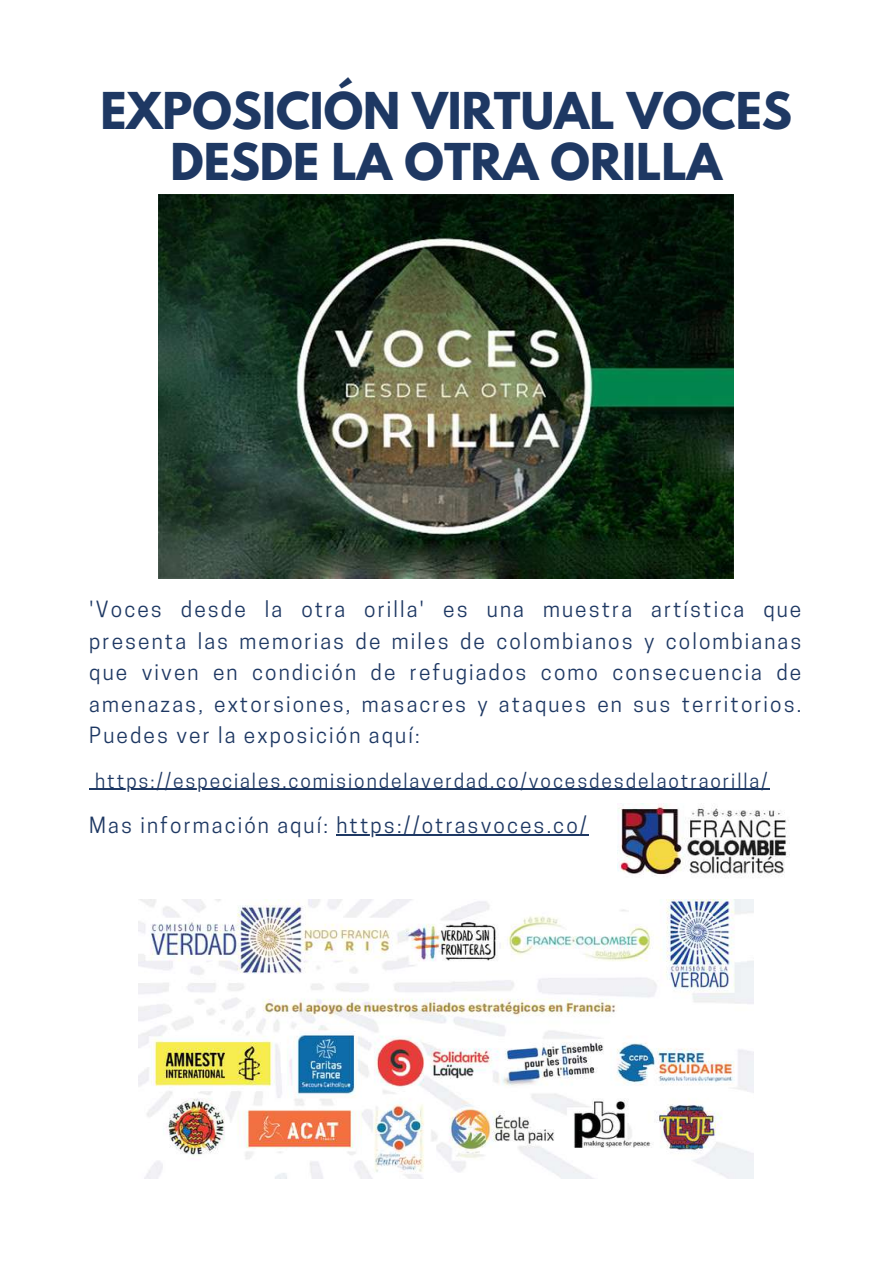
<style>
.page{position:relative;width:893px;height:1264px;background:#fff}
.page>*{position:absolute;margin:0;border:0;box-sizing:border-box;transform-origin:0 0}
.t1{font:700 45px/51.8px "League Spartan";color:#1e3863;text-align:center}
.t2{font:21px/31.5px "Cooper Hewitt";letter-spacing:.1em;color:#1e3863;text-align:justify}
.t3{font:19.2px "Cooper Hewitt";letter-spacing:.1em;color:#1e3863}
</style>
<div class="page">
<img style="left:159px;top:195px;width:574px;height:383px">
<img style="left:138px;top:899px;width:615px;height:279px">
<img style="left:617px;top:803px;width:172px;height:73px">
<hr style="left:95px;top:788px;width:674px;height:1px;background:#1e3863">
<hr style="left:336px;top:834px;width:253px;height:1px;background:#1e3863">
<h1 class="t1" style="left:100px;top:90px;width:693px">EXPOSICIÓN VIRTUAL VOCES<br>DESDE LA OTRA ORILLA</h1>
<p class="t2" style="left:89px;top:596px;width:713px">'Voces desde la otra orilla' es una muestra artística que presenta las memorias de miles de colombianos y colombianas que viven en condición de refugiados como consecuencia de amenazas, extorsiones, masacres y ataques en sus territorios.<br>Puedes ver la exposición aquí:</p>
<p class="t3" style="left:95px;top:773px;width:674px">https://especiales.comisiondelaverdad.co/vocesdesdelaotraorilla/</p>
<p class="t2" style="left:89px;top:812px;width:499px">Mas información aquí: https://otrasvoces.co/</p>
</div>
